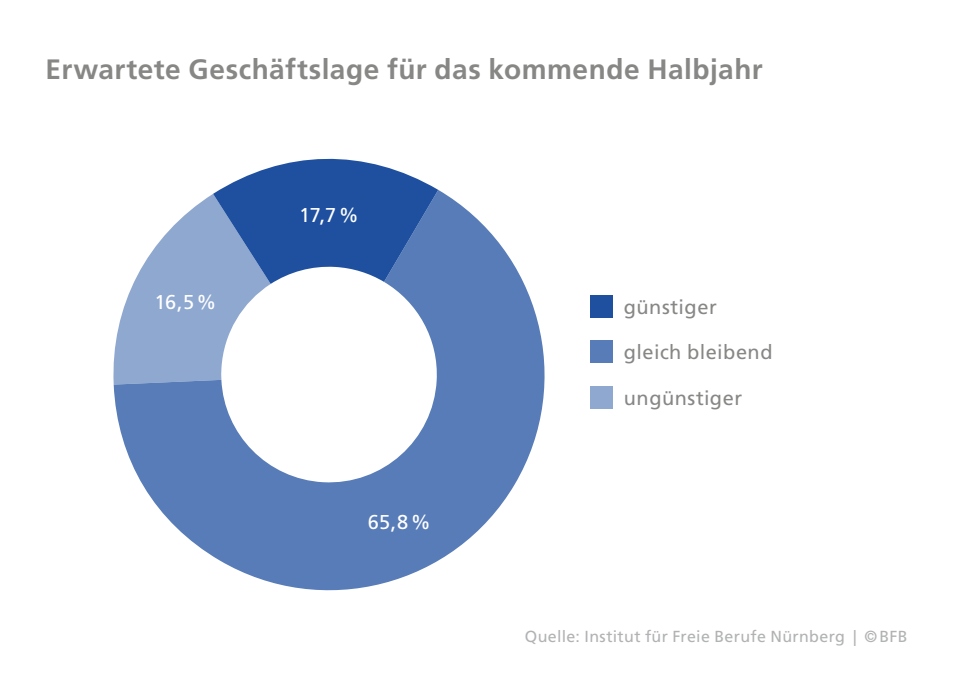
<style>
.page{position:relative;width:953px;height:681px;background:#fff}
.page>*{position:absolute;margin:0;border:0;box-sizing:border-box;transform-origin:0 0}
.t1{font:700 28px "Frutiger";letter-spacing:.02em;color:#878786}
.t2{font:20px "Frutiger";letter-spacing:.02em;color:#878786}
.t3{font:20px "Frutiger";color:#fff}
.t4{font:16px "Frutiger";letter-spacing:.02em;color:#b1b2b3}
</style>
<div class="page">
<svg style="left:114px;top:190px;width:431px;height:401px"></svg>
<svg style="left:213px;top:158px;width:225px;height:126px;background:#4e74b4"></svg>
<div style="left:590px;top:295px;width:22px;height:22px;background:#1f50a0"></div>
<div style="left:590px;top:340px;width:22px;height:23px;background:#577cb8"></div>
<div style="left:590px;top:386px;width:22px;height:22px;background:#8fa8d0"></div>
<p class="t1" style="left:45px;top:52px;width:719px">Erwartete Geschäftslage für das kommende Halbjahr</p>
<p class="t3" style="left:154px;top:290px;width:64px">16,5%</p>
<p class="t3" style="left:299px;top:203px;width:61px">17,7%</p>
<p class="t3" style="left:368px;top:510px;width:64px">65,8%</p>
<p class="t2" style="left:624px;top:295px;width:94px">günstiger</p>
<p class="t2" style="left:624px;top:340px;width:150px">gleich bleibend</p>
<p class="t2" style="left:624px;top:386px;width:120px">ungünstiger</p>
<p class="t4" style="left:525px;top:626px;width:384px">Quelle: Institut für Freie Berufe Nürnberg | ©BFB</p>
</div>
